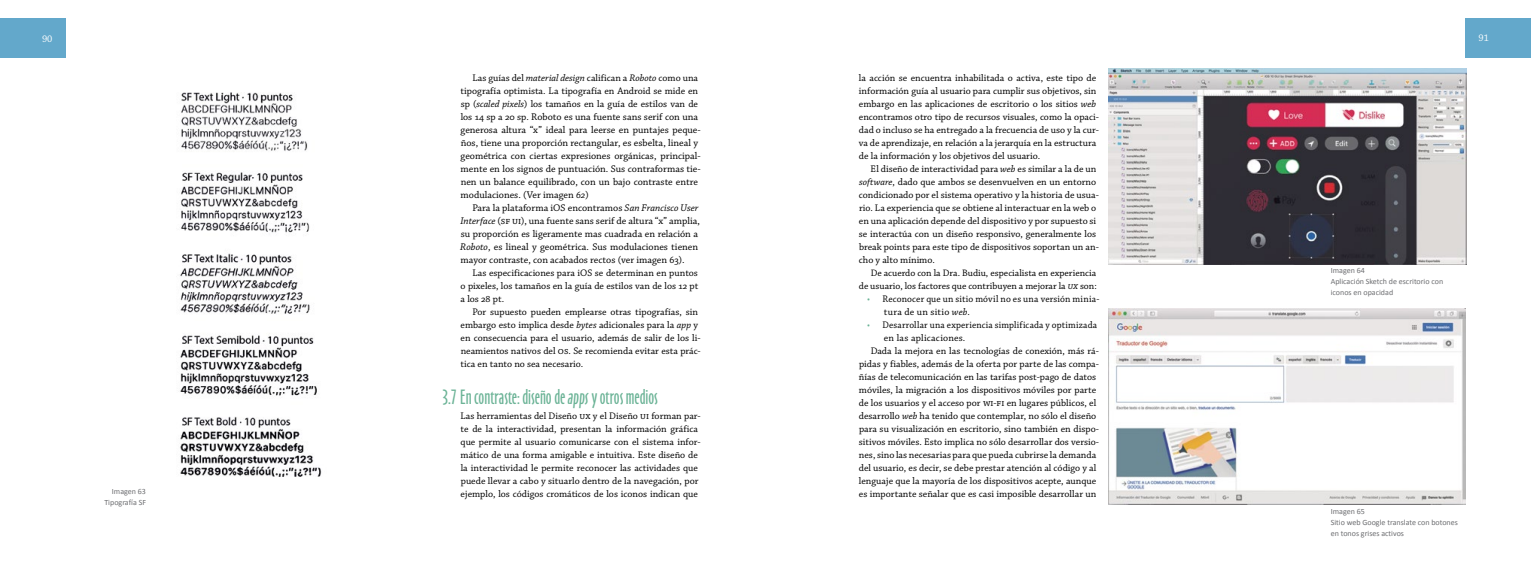
<style>
.page{position:relative;width:1531px;height:573px;background:#fff}
.page>*{position:absolute;margin:0;border:0;box-sizing:border-box;transform-origin:0 0}
.t1{font:19px "Migrate ITC Std";color:#6bb396}
.t2{font:10.2px/13px "Chaparral Pro";color:#000}
.t3{font:10px/13px "Chaparral Pro";color:#000}
.t4{font:10px/13px "Chaparral Pro";letter-spacing:.025em;color:#000;scale:.96 1}
.t5{font:10px "Chaparral Pro";letter-spacing:.03em;color:#000;scale:.94 1}
.t6{font:10px "Chaparral Pro";color:#fff}
.t7{font:9.8px/13px "Chaparral Pro";color:#000;text-align:right}
.t8{font:8px/11px "Calibri";color:#6d6e71}
.s1{font-style:italic}
.s2{font-size:10px}
.s3{font-family:"Apps";font-style:italic}
.s4{color:#6bb396}
</style>
<div class="page">
<div style="left:1465px;top:18px;width:66px;height:39px;background:#63a8cb"></div>
<div style="left:0;top:19px;width:66px;height:39px;background:#63a8cb"></div>
<img style="left:1109px;top:308px;width:356px;height:196px">
<img style="left:1109px;top:68px;width:357px;height:196px">
<img style="left:180px;top:92px;width:142px;height:385px">
<p class="t6" style="left:42px;top:33px;width:12px">90</p>
<p class="t6" style="left:1478px;top:33px;width:12px">91</p>
<p class="t3" style="left:461px;top:72px;width:239px;text-align:justify;text-indent:12px">Las guías del <span class="s1">material design</span> califican a <span class="s1">Roboto</span> como una tipografía optimista. La tipografía en Android se mide en sp (<span class="s1">scaled pixels</span>) los tamaños en la guía de estilos van de</p>
<p class="t2" style="left:461px;top:111px;width:242px"><span class="s2">los 14 sp a 20 sp.</span> Roboto es una fuente sans serif con una generosa altura “x” ideal para leerse en puntajes peque&shy;ños, tiene una proporción rectangular, es esbelta, lineal y geométrica con ciertas expresiones orgánicas, principal&shy;mente en los signos de puntuación. Sus contraformas tie&shy;nen un balance equilibrado, con un bajo contraste entre modulaciones. (Ver imagen <span class="s1">62</span>)</p>
<p class="t2" style="left:460px;top:202px;width:241px;text-indent:12px">Para la plataforma iOS encontramos <span class="s1">San Francisco User Interface</span> (SF UI), una fuente sans serif de altura “x” amplia, su proporción es ligeramente mas cuadrada en relación a <span class="s1">Roboto</span>, es lineal y geométrica. Sus modulaciones tienen mayor contraste, con acabados rectos (ver imagen 63).</p>
<p class="t3" style="left:461px;top:267px;width:239px;text-align:justify;text-indent:12px">Las especificaciones para iOS se determinan en puntos o pixeles, los tamaños en la guía de estilos van de los 12 pt a los 28 pt.</p>
<p class="t3" style="left:461px;top:306px;width:242px;text-indent:12px">Por supuesto pueden emplearse otras tipografías, sin embargo esto implica desde <span class="s1">bytes</span> adicionales para la <span class="s1">app</span> y en consecuencia para el usuario, además de salir de los li&shy;neamientos nativos del OS. Se recomienda evitar esta prác&shy;tica en tanto no sea necesario.</p>
<h1 class="t1" style="left:443px;top:387px;width:217px">3.7 En contraste: diseño de <span class="s3">apps</span> y otros medios</h1>
<p class="t3" style="left:460px;top:410px;width:242px">Las herramientas del Diseño UX y el Diseño UI forman par&shy;te de la interactividad, presentan la información gráfica que permite al usuario comunicarse con el sistema infor&shy;mático de una forma amigable e intuitiva. Este diseño de la interactividad le permite reconocer las actividades que puede llevar a cabo y situarlo dentro de la navegación, por ejemplo, los códigos cromáticos de los iconos indican que</p>
<p class="t3" style="left:859px;top:72px;width:242px">la acción se encuentra inhabilitada o activa, este tipo de información guía al usuario para cumplir sus objetivos, sin embargo en las aplicaciones de escritorio o los sitios <span class="s1">web </span>encontramos otro tipo de recursos visuales, como la opaci&shy;dad o incluso se ha entregado a la frecuencia de uso y la cur&shy;va de aprendizaje, en relación a la jerarquía en la estructura de la información y los objetivos del usuario.</p>
<p class="t3" style="left:859px;top:163px;width:241px;text-indent:12px">El diseño de interactividad para <span class="s1">web</span> es similar a la de un <span class="s1">software</span>, dado que ambos se desenvuelven en un entorno condicionado por el sistema operativo y la historia de usua&shy;rio. La experiencia que se obtiene al interactuar en la web o en una aplicación depende del dispositivo y por supuesto si se interactúa con un diseño responsivo, generalmente los break points para este tipo de dispositivos soportan un an&shy;cho y alto mínimo.</p>
<p class="t7" style="left:859px;top:267px;width:239px">De acuerdo con la Dra. Budiu, especialista en experiencia<br>de usuario, los factores que contribuyen a mejorar la <span class="s1">UX</span> son:</p>
<p class="t4" style="left:884px;top:293px;width:226px;text-indent:-17px"><span class="s4">•</span> Reconocer que un sitio móvil no es una versión minia&shy;tura de un sitio <span class="s1">web</span>.</p>
<p class="t5" style="left:867px;top:319px;width:246px"><span class="s4">•</span> Desarrollar una experiencia simplificada y optimizada</p>
<p class="t3" style="left:884px;top:332px;width:83px">en las aplicaciones.</p>
<p class="t3" style="left:871px;top:345px;width:230px">Dada la mejora en las tecnologías de conexión, más rá-</p>
<p class="t3" style="left:859px;top:358px;width:241px">pidas y fiables, además de la oferta por parte de las compa-</p>
<p class="t3" style="left:859px;top:371px;width:239px">ñías de telecomunicación en las tarifas post-pago de datos</p>
<p class="t3" style="left:859px;top:384px;width:239px">móviles, la migración a los dispositivos móviles por parte</p>
<p class="t3" style="left:859px;top:397px;width:239px">de los usuarios y el acceso por WI-FI en lugares públicos, el</p>
<p class="t3" style="left:859px;top:410px;width:239px">desarrollo <span class="s1">web</span> ha tenido que contemplar, no sólo el diseño</p>
<p class="t3" style="left:859px;top:423px;width:241px">para su visualización en escritorio, sino también en dispo-</p>
<p class="t3" style="left:859px;top:436px;width:241px">sitivos móviles. Esto implica no sólo desarrollar dos versio-</p>
<p class="t3" style="left:859px;top:449px;width:239px">nes, sino las necesarias para que pueda cubrirse la demanda</p>
<p class="t3" style="left:859px;top:462px;width:239px">del usuario, es decir, se debe prestar atención al código y al</p>
<p class="t3" style="left:859px;top:475px;width:239px">lenguaje que la mayoría de los dispositivos acepte, aunque</p>
<p class="t3" style="left:859px;top:488px;width:239px">es importante señalar que es casi imposible desarrollar un</p>
<p class="t8" style="left:1331px;top:264px;width:114px">Imagen 64<br>Aplicación Sketch de escritorio con iconos en opacidad</p>
<p class="t8" style="left:104px;top:485px;width:43px;text-align:right">Imagen 63<br>Tipografía SF</p>
<p class="t8" style="left:1331px;top:506px;width:129px">Imagen 65<br>Sitio web Google translate con botones en tonos grises activos</p>
</div>
